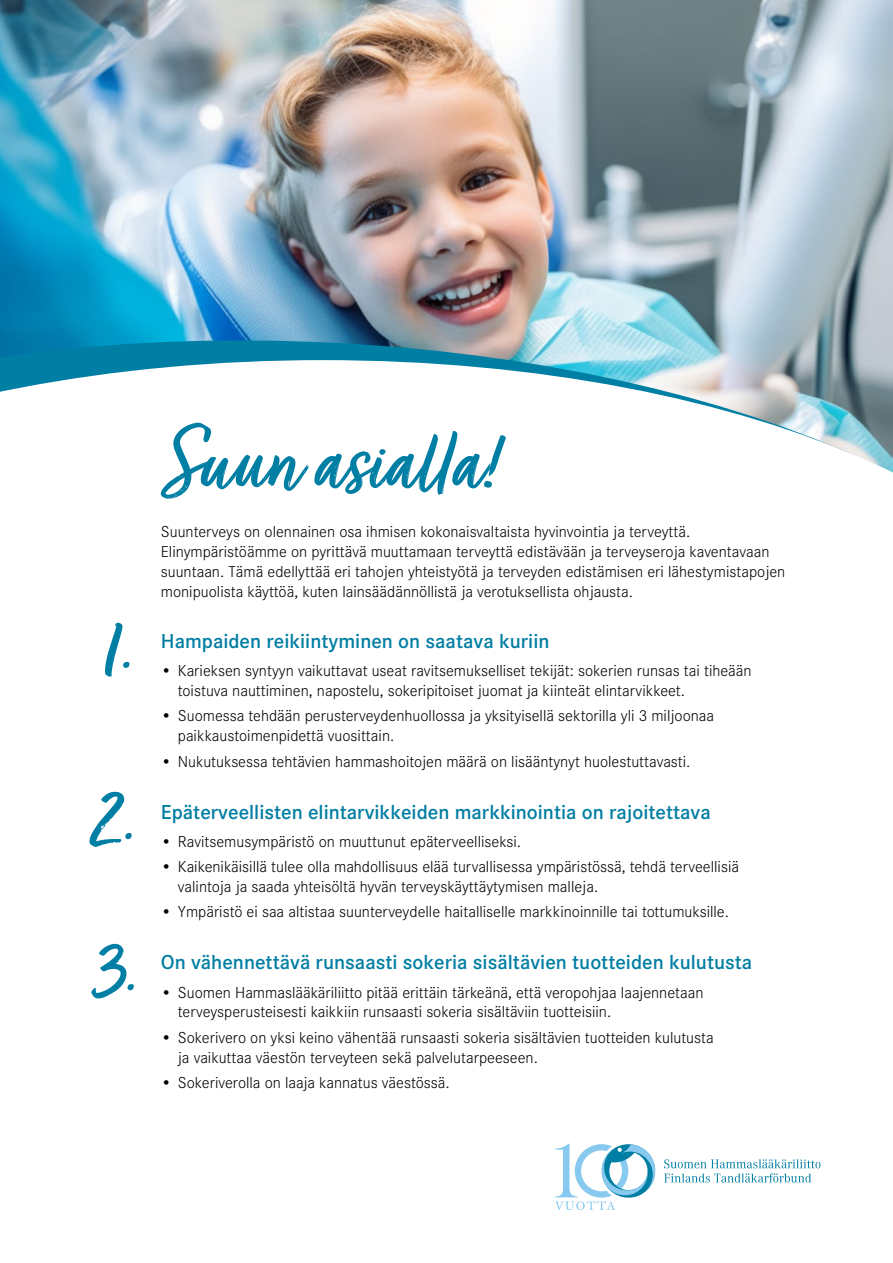
<style>
.page{position:relative;width:893px;height:1263px;background:#fff}
.page>*{position:absolute;margin:0;border:0;box-sizing:border-box;transform-origin:0 0}
.t1{font:99.3px "Turbinado Pro";color:#007ea3}
.t2{font:82.5px "Turbinado Bold Pro";color:#007ea3}
.Paragraph_Style_4{font:600 21px "Corporate S";color:#007ea3}
.Paragraph_Style_1{font:300 16.5px/19.8px "Corporate S";color:#000}
</style>
<div class="page">
<img style="left:0;top:0;width:893px;height:320px">
<img style="left:0;top:320px;width:893px;height:40px">
<svg style="left:0;top:360px;width:893px;height:113px"></svg>
<svg style="left:555px;top:1144px;width:265px;height:66px"></svg>
<p class="t2" style="left:105px;top:603px;width:32px">1.</p>
<p class="t2" style="left:93px;top:774px;width:46px">2.</p>
<p class="t2" style="left:93px;top:925px;width:48px">3.</p>
<p class="t1" style="left:161px;top:409px;width:340px">Suun asialla!</p>
<p class="Paragraph_Style_1" style="left:161px;top:522px;width:626px">Suunterveys on olennainen osa ihmisen kokonaisvaltaista hyvinvointia ja terveyttä.<br>Elinympäristöämme on pyrittävä muuttamaan terveyttä edistävään ja terveyseroja kaventavaan suuntaan. Tämä edellyttää eri tahojen yhteistyötä ja terveyden edistämisen eri lähestymistapojen monipuolista käyttöä, kuten lainsäädännöllistä ja verotuksellista ohjausta.</p>
<p class="Paragraph_Style_4" style="left:161px;top:629px;width:390px">Hampaiden reikiintyminen on saatava kuriin</p>
<p class="Paragraph_Style_1" style="left:178px;top:661px;width:575px;text-indent:-17px">• Karieksen syntyyn vaikuttavat useat ravitsemukselliset tekijät: sokerien runsas tai tiheään toistuva nauttiminen, napostelu, sokeripitoiset juomat ja kiinteät elintarvikkeet.</p>
<p class="Paragraph_Style_1" style="left:178px;top:706px;width:538px;text-indent:-17px">• Suomessa tehdään perusterveydenhuollossa ja yksityisellä sektorilla yli 3 miljoonaa paikkaustoimenpidettä vuosittain.</p>
<p class="Paragraph_Style_1" style="left:161px;top:751px;width:531px">• Nukutuksessa tehtävien hammashoitojen määrä on lisääntynyt huolestuttavasti.</p>
<p class="Paragraph_Style_4" style="left:161px;top:799px;width:551px">Epäterveellisten elintarvikkeiden markkinointia on rajoitettava</p>
<p class="Paragraph_Style_1" style="left:161px;top:832px;width:362px">• Ravitsemusympäristö on muuttunut epäterveelliseksi.</p>
<p class="Paragraph_Style_1" style="left:178px;top:857px;width:563px;text-indent:-17px">• Kaikenikäisillä tulee olla mahdollisuus elää turvallisessa ympäristössä, tehdä terveellisiä valintoja ja saada yhteisöltä hyvän terveyskäyttäytymisen malleja.</p>
<p class="Paragraph_Style_1" style="left:161px;top:902px;width:570px">• Ympäristö ei saa altistaa suunterveydelle haitalliselle markkinoinnille tai tottumuksille.</p>
<p class="Paragraph_Style_4" style="left:161px;top:950px;width:593px">On vähennettävä runsaasti sokeria sisältävien tuotteiden kulutusta</p>
<p class="Paragraph_Style_1" style="left:178px;top:982px;width:527px;text-indent:-17px">• Suomen Hammaslääkäriliitto pitää erittäin tärkeänä, että veropohjaa laajennetaan terveysperusteisesti kaikkiin runsaasti sokeria sisältäviin tuotteisiin.</p>
<p class="Paragraph_Style_1" style="left:178px;top:1027px;width:537px;text-indent:-17px">• Sokerivero on yksi keino vähentää runsaasti sokeria sisältävien tuotteiden kulutusta ja vaikuttaa väestön terveyteen sekä palvelutarpeeseen.</p>
<p class="Paragraph_Style_1" style="left:161px;top:1073px;width:290px">• Sokeriverolla on laaja kannatus väestössä.</p>
</div>
